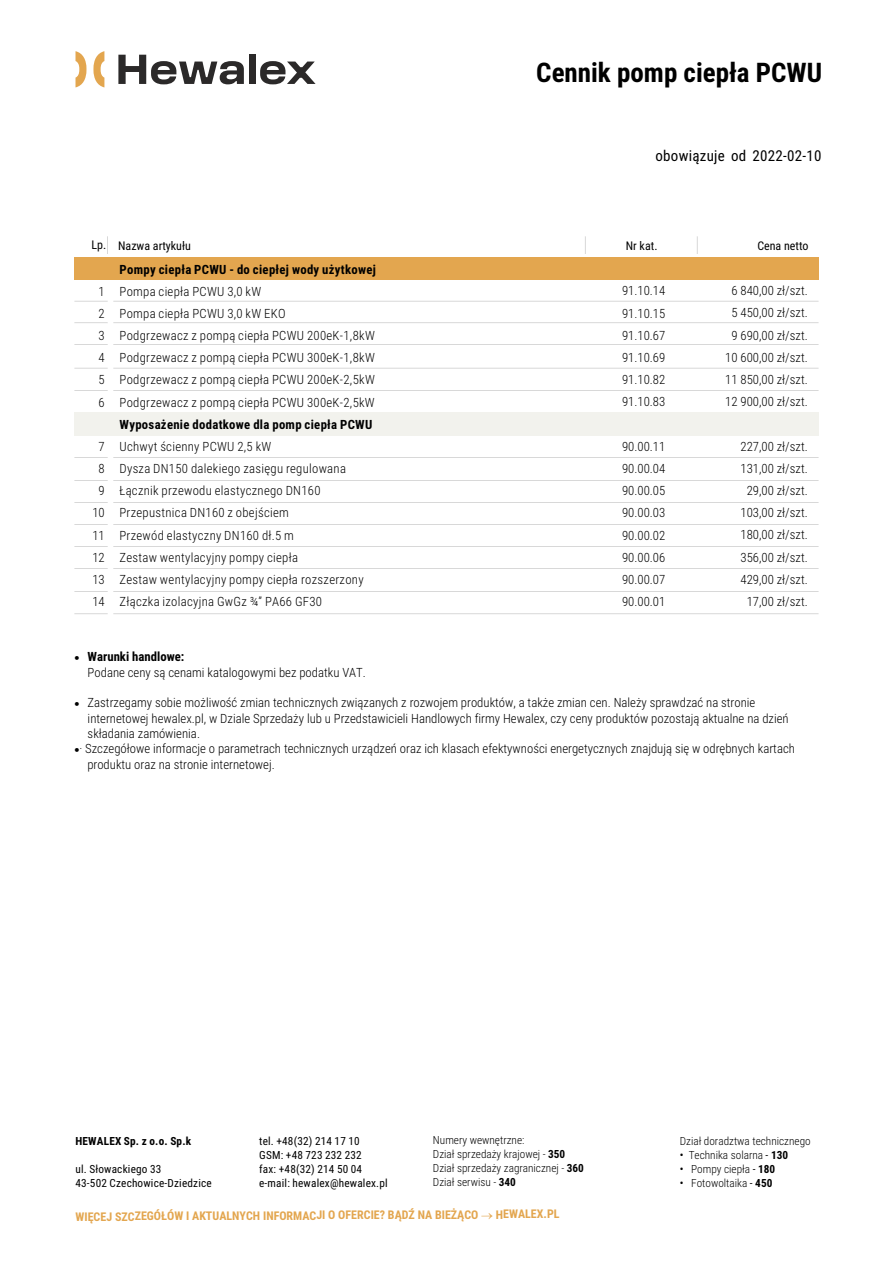
<style>
.page{position:relative;width:893px;height:1263px;background:#fff}
.page>*{position:absolute;margin:0;border:0;box-sizing:border-box;transform-origin:0 0}
.t1{font:700 27px "Roboto Condensed";color:#000}
.t2{font:15px "Roboto Condensed";letter-spacing:.02em;color:#000}
.t3{font:300 12.75px/22.2px "Roboto Condensed";color:#000;text-align:justify}
.t4{font:300 12.75px/22.2px "Roboto Condensed";letter-spacing:.02em;color:#000}
.t5{font:700 12.75px "Roboto Condensed";letter-spacing:.025em;color:#000}
.t6{font:700 12px "Roboto Condensed";letter-spacing:-.005em;color:#e3a64f}
.t7{font:12px "Roboto Condensed";color:#000}
.t8{font:300 11.25px/14px "Roboto Condensed";color:#000}
.t9{font:11.25px/14px "Roboto Condensed";letter-spacing:.015em;color:#000}
.t10{font:700 11.25px "Roboto Condensed";letter-spacing:.015em;color:#000}
.t11{font:10.8px "Symbol";color:#000}
.s1{font-weight:700}
.s2{font-weight:400}
</style>
<div class="page">
<div style="left:74px;top:258px;width:745px;height:22px;background:#e3a64f"></div>
<svg style="left:585px;top:236px;width:1px;height:18px"></svg>
<svg style="left:107px;top:236px;width:1px;height:18px"></svg>
<svg style="left:697px;top:236px;width:1px;height:18px"></svg>
<hr style="left:74px;top:390px;width:34px;height:1px;background:#8a8a8a">
<hr style="left:74px;top:614px;width:34px;height:1px;background:#8a8a8a">
<hr style="left:113px;top:614px;width:706px;height:1px;background:#8a8a8a">
<hr style="left:113px;top:591px;width:706px;height:1px;background:#8a8a8a">
<hr style="left:74px;top:591px;width:34px;height:1px;background:#8a8a8a">
<hr style="left:74px;top:568px;width:34px;height:1px;background:#8a8a8a">
<hr style="left:74px;top:546px;width:34px;height:1px;background:#8a8a8a">
<hr style="left:74px;top:524px;width:34px;height:1px;background:#8a8a8a">
<hr style="left:113px;top:568px;width:706px;height:1px;background:#8a8a8a">
<hr style="left:113px;top:546px;width:706px;height:1px;background:#8a8a8a">
<hr style="left:113px;top:524px;width:706px;height:1px;background:#8a8a8a">
<hr style="left:74px;top:503px;width:34px;height:1px;background:#8a8a8a">
<hr style="left:113px;top:503px;width:706px;height:1px;background:#8a8a8a">
<hr style="left:113px;top:480px;width:706px;height:1px;background:#8a8a8a">
<hr style="left:74px;top:480px;width:34px;height:1px;background:#8a8a8a">
<hr style="left:74px;top:457px;width:34px;height:1px;background:#8a8a8a">
<hr style="left:113px;top:457px;width:706px;height:1px;background:#8a8a8a">
<hr style="left:113px;top:390px;width:706px;height:1px;background:#8a8a8a">
<hr style="left:113px;top:368px;width:706px;height:1px;background:#8a8a8a">
<hr style="left:74px;top:368px;width:34px;height:1px;background:#8a8a8a">
<hr style="left:74px;top:345px;width:34px;height:1px;background:#8a8a8a">
<hr style="left:74px;top:323px;width:34px;height:1px;background:#8a8a8a">
<hr style="left:74px;top:301px;width:34px;height:1px;background:#8a8a8a">
<hr style="left:113px;top:345px;width:706px;height:1px;background:#8a8a8a">
<hr style="left:113px;top:323px;width:706px;height:1px;background:#8a8a8a">
<hr style="left:113px;top:301px;width:706px;height:1px;background:#8a8a8a">
<div style="left:74px;top:412px;width:745px;height:24px;background:#f2f2ed"></div>
<svg style="left:118px;top:55px;width:126px;height:29px"></svg>
<div style="left:249px;top:55px;width:7px;height:29px;background:#2b2929"></div>
<svg style="left:260px;top:61px;width:56px;height:23px"></svg>
<svg style="left:93px;top:51px;width:11px;height:36px"></svg>
<svg style="left:76px;top:51px;width:10px;height:36px"></svg>
<h1 class="t1" style="left:536px;top:62px;width:287px">Cennik pomp ciepła PCWU</h1>
<p class="t2" style="left:655px;top:150px;width:168px">obowiązuje od 2022-02-10</p>
<p class="t7" style="left:91px;top:241px;width:101px">Lp. Nazwa artykułu</p>
<p class="t7" style="left:626px;top:241px;width:33px">Nr kat.</p>
<p class="t7" style="left:757px;top:241px;width:53px">Cena netto</p>
<p class="t3" style="left:99px;top:282px;width:8px">1<br>2<br>3<br>4<br>5<br>6</p>
<p class="t3" style="left:92px;top:437px;width:14px;text-align:center">7<br>8<br>9<br>10<br>11<br>12<br>13<br>14</p>
<p class="t5" style="left:120px;top:264px;width:258px">Pompy ciepła PCWU - do ciepłej wody użytkowej</p>
<p class="t4" style="left:120px;top:282px;width:257px">Pompa ciepła PCWU 3,0 kW<br>Pompa ciepła PCWU 3,0 kW EKO<br>Podgrzewacz z pompą ciepła PCWU 200eK-1,8kW Podgrzewacz z pompą ciepła PCWU 300eK-1,8kW Podgrzewacz z pompą ciepła PCWU 200eK-2,5kW Podgrzewacz z pompą ciepła PCWU 300eK-2,5kW</p>
<p class="t5" style="left:119px;top:419px;width:254px">Wyposażenie dodatkowe dla pomp ciepła PCWU</p>
<p class="t4" style="left:119px;top:437px;width:246px">Uchwyt ścienny PCWU 2,5 kW<br>Dysza DN150 dalekiego zasięgu regulowana Łącznik przewodu elastycznego DN160<br>Przepustnica DN160 z obejściem<br>Przewód elastyczny DN160 dł.5 m<br>Zestaw wentylacyjny pompy ciepła<br>Zestaw wentylacyjny pompy ciepła rozszerzony Złączka izolacyjna GwGz ¾” PA66 GF30</p>
<p class="t3" style="left:622px;top:281px;width:45px">91.10.14<br>91.10.15<br>91.10.67<br>91.10.69<br>91.10.82<br>91.10.83</p>
<p class="t3" style="left:622px;top:436px;width:45px">90.00.11<br>90.00.04<br>90.00.05<br>90.00.03<br>90.00.02<br>90.00.06<br>90.00.07<br>90.00.01</p>
<p class="t3" style="left:725px;top:281px;width:84px;text-align:center">6 840,00 zł/szt.<br>5 450,00 zł/szt.<br>9 690,00 zł/szt.<br>10 600,00 zł/szt.<br>11 850,00 zł/szt.<br>12 900,00 zł/szt.</p>
<p class="t3" style="left:740px;top:436px;width:69px;text-align:center">227,00 zł/szt.<br>131,00 zł/szt.<br>29,00 zł/szt.<br>103,00 zł/szt.<br>180,00 zł/szt.<br>356,00 zł/szt.<br>429,00 zł/szt.<br>17,00 zł/szt.</p>
<p class="t3" style="left:88px;top:651px;width:280px;line-height:15.3px;text-indent:-13px">• <span class="s1">Warunki handlowe:<br></span>Podane ceny są cenami katalogowymi bez podatku VAT.</p>
<p class="t11" style="left:74px;top:700px;width:8px">•</p>
<p class="t3" style="left:88px;top:712px;width:703px;line-height:15.3px">internetowej hewalex.pl, w Dziale Sprzedaży lub u Przedstawicieli Handlowych firmy Hewalex, czy ceny produktów pozostają aktualne na dzień składania zamówienia.</p>
<p class="t3" style="left:87px;top:742px;width:709px;line-height:15.3px;text-indent:-13px">•· Szczegółowe informacje o parametrach technicznych urządzeń oraz ich klasach efektywności energetycznych znajdują się w odrębnych kartach produktu oraz na stronie internetowej.</p>
<p class="t3" style="left:88px;top:693px;width:669px">Zastrzegamy sobie możliwość zmian technicznych związanych z rozwojem produktów, a także zmian cen. Należy sprawdzać na stronie</p>
<p class="t10" style="left:76px;top:1136px;width:117px">HEWALEX Sp. z o.o. Sp.k</p>
<p class="t9" style="left:75px;top:1163px;width:138px">ul. Słowackiego 33<br>43-502 Czechowice-Dziedzice</p>
<p class="t9" style="left:259px;top:1136px;width:130px">tel. +48(32) 214 17 10<br>GSM: +48 723 232 232<br>fax: +48(32) 214 50 04 e-mail: hewalex@hewalex.pl</p>
<p class="t8" style="left:433px;top:1135px;width:152px">Numery wewnętrzne:<br>Dział sprzedaży krajowej - <span class="s1">350<br></span>Dział sprzedaży zagranicznej - <span class="s1">360<br></span>Dział serwisu - <span class="s1">340</span></p>
<p class="t8" style="left:680px;top:1135px;width:132px">Dział doradztwa technicznego</p>
<p class="t8" style="left:680px;top:1149px;width:110px"><span class="s2">•</span> Technika solarna <span class="s2">-</span> <span class="s1">130</span></p>
<p class="t8" style="left:680px;top:1163px;width:97px"><span class="s2">•</span> Pompy ciepła <span class="s2">-</span> <span class="s1">180</span></p>
<p class="t8" style="left:680px;top:1177px;width:94px"><span class="s2">•</span> Fotowoltaika <span class="s2">-</span> <span class="s1">450</span></p>
<p class="t6" style="left:75px;top:1211px;width:405px">WIĘCEJ SZCZEGÓŁÓW I AKTUALNYCH INFORMACJI O OFERCIE? BĄDŹ NA BIEŻĄCO</p>
<p class="t6" style="left:496px;top:1209px;width:65px">HEWALEX.PL</p>
</div>
